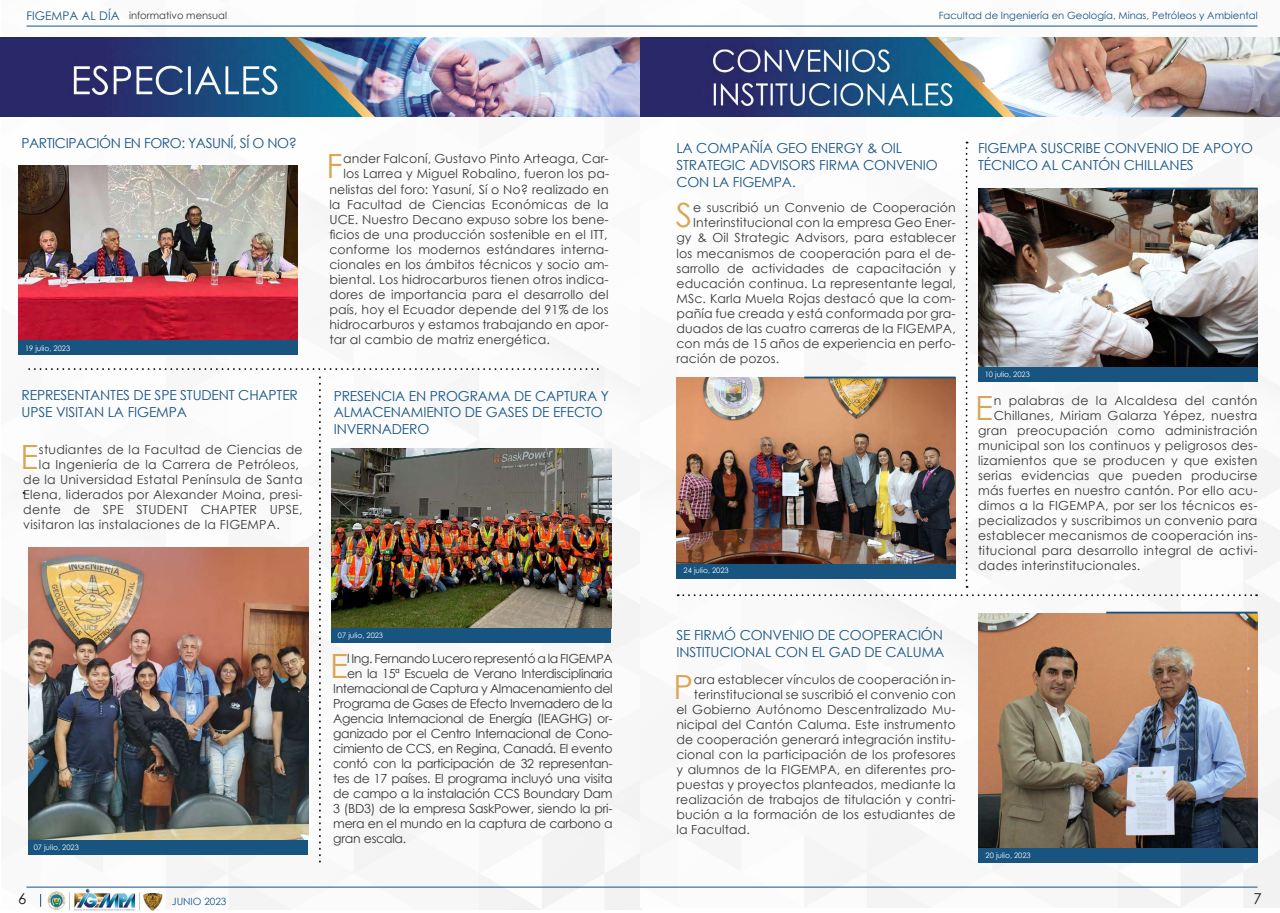
<style>
.page{position:relative;width:1280px;height:913px;background:#fff}
.page>*{position:absolute;margin:0;border:0;box-sizing:border-box;transform-origin:0 0}
.t1{font:33.38px "Century Gothic";color:#d9a654}
.t2{font:15px "Century Gothic";color:#1d1d1d}
.t3{font:13.75px/16.9px "Century Gothic";letter-spacing:-.01em;color:#175485}
.t4{font:13.75px "Century Gothic";letter-spacing:-.03em;color:#175485}
.t5{font:12.5px "Century Gothic";letter-spacing:.01em;color:#383838}
.t6{font:12.5px "Century Gothic";letter-spacing:-.03em;color:#383838}
.t7{font:12.5px "Century Gothic";letter-spacing:-.02em;color:#383838}
.t8{font:10px "Century Gothic";color:#175485}
.t9{font:10px "Century Gothic";color:#383838}
.t10{font:7.5px "Century Gothic";color:#fff}
.s1{font-size:11.88px;color:#175485}
</style>
<div class="page">
<img style="left:2px;top:25px;width:640px;height:884px">
<img style="left:640px;top:25px;width:640px;height:882px">
<img style="left:47px;top:888px;width:115px;height:23px">
<img style="left:0;top:38px;width:1280px;height:78px">
<svg style="left:29px;top:368px;width:571px;height:2px"></svg>
<svg style="left:966px;top:142px;width:2px;height:446px"></svg>
<img style="left:676px;top:377px;width:280px;height:187px">
<img style="left:978px;top:613px;width:280px;height:235px">
<img style="left:979px;top:188px;width:278px;height:179px">
<div style="left:676px;top:564px;width:280px;height:14px;background:#175480"></div>
<div style="left:978px;top:848px;width:280px;height:15px;background:#175480"></div>
<div style="left:978px;top:367px;width:280px;height:14px;background:#175480"></div>
<hr style="left:804px;top:376px;width:152px;height:2px;background:#175480">
<hr style="left:1106px;top:611px;width:152px;height:2px;background:#175480">
<hr style="left:1106px;top:188px;width:152px;height:1px;background:#175480">
<svg style="left:678px;top:594px;width:579px;height:2px"></svg>
<svg style="left:40px;top:894px;width:1px;height:12px"></svg>
<hr style="left:26px;top:26px;width:1232px;height:1px;background:#175485">
<hr style="left:26px;top:886px;width:1232px;height:1px;background:#175485">
<img style="left:18px;top:165px;width:280px;height:176px">
<div style="left:18px;top:341px;width:280px;height:14px;background:#175480"></div>
<img style="left:28px;top:547px;width:280px;height:296px">
<div style="left:29px;top:840px;width:279px;height:14px;background:#175480"></div>
<svg style="left:319px;top:377px;width:2px;height:488px"></svg>
<img style="left:331px;top:448px;width:280px;height:180px">
<div style="left:331px;top:628px;width:280px;height:15px;background:#175480"></div>
<p class="t9" style="left:26px;top:8px;width:202px"><span class="s1">FIGEMPA AL DÍA</span> informativo mensual</p>
<p class="t8" style="left:939px;top:9px;width:320px">Facultad de Ingeniería en Geología, Minas, Petróleos y Ambiental</p>
<p class="t4" style="left:21px;top:134px;width:277px">PARTICIPACIÓN EN FORO: YASUNÍ, SÍ O NO?</p>
<p class="t10" style="left:25px;top:342px;width:47px">19 julio, 2023</p>
<p class="t3" style="left:22px;top:387px;width:278px">REPRESENTANTES DE SPE STUDENT CHAPTER<br>UPSE VISITAN LA FIGEMPA</p>
<h1 class="t1" style="left:20px;top:433px;width:19px">E</h1>
<p class="t5" style="left:39px;top:440px;width:265px">studiantes de la Facultad de Ciencias de</p>
<p class="t5" style="left:39px;top:455px;width:262px">la Ingeniería de la Carrera de Petróleos,</p>
<p class="t5" style="left:23px;top:470px;width:281px">de la Universidad Estatal Península de Santa</p>
<p class="t5" style="left:23px;top:485px;width:281px">Elena, liderados por Alexander Moina, presi-</p>
<p class="t5" style="left:23px;top:500px;width:281px">dente de SPE STUDENT CHAPTER UPSE,</p>
<p class="t5" style="left:23px;top:515px;width:258px">visitaron las instalaciones de la FIGEMPA.</p>
<h1 class="t1" style="left:327px;top:143px;width:18px">F</h1>
<p class="t5" style="left:343px;top:150px;width:267px">ander Falconí, Gustavo Pinto Arteaga, Car-</p>
<p class="t5" style="left:343px;top:165px;width:267px">los Larrea y Miguel Robalino, fueron los pa-</p>
<p class="t5" style="left:329px;top:181px;width:281px">nelistas del foro: Yasuní, Sí o No? realizado en</p>
<p class="t5" style="left:329px;top:196px;width:281px">la Facultad de Ciencias Económicas de la</p>
<p class="t5" style="left:329px;top:211px;width:281px">UCE. Nuestro Decano expuso sobre los bene-</p>
<p class="t5" style="left:329px;top:226px;width:280px">ficios de una producción sostenible en el ITT,</p>
<p class="t5" style="left:329px;top:241px;width:281px">conforme los modernos estándares interna-</p>
<p class="t5" style="left:329px;top:256px;width:281px">cionales en los ámbitos técnicos y socio am-</p>
<p class="t5" style="left:329px;top:271px;width:281px">biental. Los hidrocarburos tienen otros indica-</p>
<p class="t5" style="left:329px;top:286px;width:281px">dores de importancia para el desarrollo del</p>
<p class="t5" style="left:329px;top:301px;width:281px">país, hoy el Ecuador depende del 91% de los</p>
<p class="t5" style="left:329px;top:316px;width:281px">hidrocarburos y estamos trabajando en apor-</p>
<p class="t5" style="left:329px;top:331px;width:222px">tar al cambio de matriz energética.</p>
<p class="t3" style="left:334px;top:387px;width:277px">PRESENCIA EN PROGRAMA DE CAPTURA Y<br>ALMACENAMIENTO DE GASES DE EFECTO<br>INVERNADERO</p>
<p class="t10" style="left:34px;top:842px;width:47px">07 julio, 2023</p>
<p class="t10" style="left:338px;top:630px;width:47px">07 julio, 2023</p>
<h1 class="t1" style="left:330px;top:642px;width:19px">E</h1>
<p class="t6" style="left:347px;top:649px;width:267px">l Ing. Fernando Lucero representó a la FIGEMPA</p>
<p class="t6" style="left:347px;top:664px;width:267px">en la 15ª Escuela de Verano Interdisciplinaria</p>
<p class="t6" style="left:333px;top:679px;width:281px">Internacional de Captura y Almacenamiento del</p>
<p class="t6" style="left:333px;top:694px;width:281px">Programa de Gases de Efecto Invernadero de la</p>
<p class="t6" style="left:333px;top:709px;width:281px">Agencia Internacional de Energía (IEAGHG) or-</p>
<p class="t6" style="left:333px;top:724px;width:281px">ganizado por el Centro Internacional de Cono-</p>
<p class="t6" style="left:333px;top:739px;width:281px">cimiento de CCS, en Regina, Canadá. El evento</p>
<p class="t6" style="left:333px;top:754px;width:281px">contó con la participación de 32 representan-</p>
<p class="t7" style="left:333px;top:769px;width:281px">tes de 17 países. El programa incluyó una visita</p>
<p class="t7" style="left:333px;top:784px;width:281px">de campo a la instalación CCS Boundary Dam</p>
<p class="t7" style="left:333px;top:799px;width:281px">3 (BD3) de la empresa SaskPower, siendo la pri-</p>
<p class="t7" style="left:333px;top:814px;width:281px">mera en el mundo en la captura de carbono a</p>
<p class="t7" style="left:333px;top:829px;width:75px">gran escala.</p>
<p class="t3" style="left:676px;top:139px;width:263px">LA COMPAÑÍA GEO ENERGY &amp; OIL<br>STRATEGIC ADVISORS FIRMA CONVENIO<br>CON LA FIGEMPA.</p>
<h1 class="t1" style="left:676px;top:192px;width:18px">S</h1>
<p class="t5" style="left:693px;top:199px;width:264px">e suscribió un Convenio de Cooperación</p>
<p class="t5" style="left:693px;top:214px;width:264px">Interinstitucional con la empresa Geo Ener-</p>
<p class="t5" style="left:676px;top:229px;width:281px">gy &amp; Oil Strategic Advisors, para establecer</p>
<p class="t5" style="left:676px;top:244px;width:281px">los mecanismos de cooperación para el de-</p>
<p class="t5" style="left:676px;top:259px;width:281px">sarrollo de actividades de capacitación y</p>
<p class="t5" style="left:676px;top:274px;width:281px">educación continua. La representante legal,</p>
<p class="t5" style="left:676px;top:289px;width:281px">MSc. Karla Muela Rojas destacó que la com-</p>
<p class="t5" style="left:676px;top:304px;width:281px">pañía fue creada y está conformada por gra-</p>
<p class="t5" style="left:676px;top:319px;width:281px">duados de las cuatro carreras de la FIGEMPA,</p>
<p class="t5" style="left:676px;top:334px;width:281px">con más de 15 años de experiencia en perfo-</p>
<p class="t5" style="left:676px;top:349px;width:104px">ración de pozos.</p>
<p class="t10" style="left:684px;top:565px;width:47px">24 julio, 2023</p>
<p class="t3" style="left:676px;top:626px;width:269px">SE FIRMÓ CONVENIO DE COOPERACIÓN<br>INSTITUCIONAL CON EL GAD DE CALUMA</p>
<h1 class="t1" style="left:674px;top:663px;width:21px">P</h1>
<p class="t5" style="left:694px;top:670px;width:263px">ara establecer vínculos de cooperación in-</p>
<p class="t5" style="left:694px;top:685px;width:263px">terinstitucional se suscribió el convenio con</p>
<p class="t5" style="left:676px;top:700px;width:281px">el Gobierno Autónomo Descentralizado Mu-</p>
<p class="t5" style="left:676px;top:715px;width:281px">nicipal del Cantón Caluma. Este instrumento</p>
<p class="t5" style="left:676px;top:730px;width:281px">de cooperación generará integración institu-</p>
<p class="t5" style="left:676px;top:745px;width:281px">cional con la participación de los profesores</p>
<p class="t5" style="left:676px;top:760px;width:281px">y alumnos de la FIGEMPA, en diferentes pro-</p>
<p class="t5" style="left:676px;top:775px;width:281px">puestas y proyectos planteados, mediante la</p>
<p class="t5" style="left:676px;top:790px;width:281px">realización de trabajos de titulación y contri-</p>
<p class="t5" style="left:676px;top:805px;width:281px">bución a la formación de los estudiantes de</p>
<p class="t5" style="left:676px;top:820px;width:75px">la Facultad.</p>
<p class="t3" style="left:978px;top:139px;width:276px">FIGEMPA SUSCRIBE CONVENIO DE APOYO<br>TÉCNICO AL CANTÓN CHILLANES</p>
<p class="t10" style="left:985px;top:369px;width:47px">10 julio, 2023</p>
<h1 class="t1" style="left:975px;top:385px;width:19px">E</h1>
<p class="t5" style="left:994px;top:392px;width:265px">n palabras de la Alcaldesa del cantón</p>
<p class="t5" style="left:994px;top:407px;width:265px">Chillanes, Miriam Galarza Yépez, nuestra</p>
<p class="t5" style="left:978px;top:422px;width:281px">gran preocupación como administración</p>
<p class="t5" style="left:978px;top:437px;width:281px">municipal son los continuos y peligrosos des-</p>
<p class="t5" style="left:978px;top:452px;width:281px">lizamientos que se producen y que existen</p>
<p class="t5" style="left:978px;top:467px;width:281px">serias evidencias que pueden producirse</p>
<p class="t5" style="left:978px;top:482px;width:281px">más fuertes en nuestro cantón. Por ello acu-</p>
<p class="t5" style="left:978px;top:497px;width:281px">dimos a la FIGEMPA, por ser los técnicos es-</p>
<p class="t5" style="left:978px;top:512px;width:281px">pecializados y suscribimos un convenio para</p>
<p class="t5" style="left:978px;top:527px;width:281px">establecer mecanismos de cooperación ins-</p>
<p class="t5" style="left:978px;top:542px;width:281px">titucional para desarrollo integral de activi-</p>
<p class="t5" style="left:978px;top:557px;width:164px">dades interinstitucionales.</p>
<p class="t10" style="left:986px;top:849px;width:47px">20 julio, 2023</p>
<p class="t2" style="left:18px;top:888px;width:10px">6</p>
<p class="t2" style="left:1254px;top:888px;width:10px">7</p>
<p class="t8" style="left:172px;top:894px;width:56px">JUNIO 2023</p>
</div>
